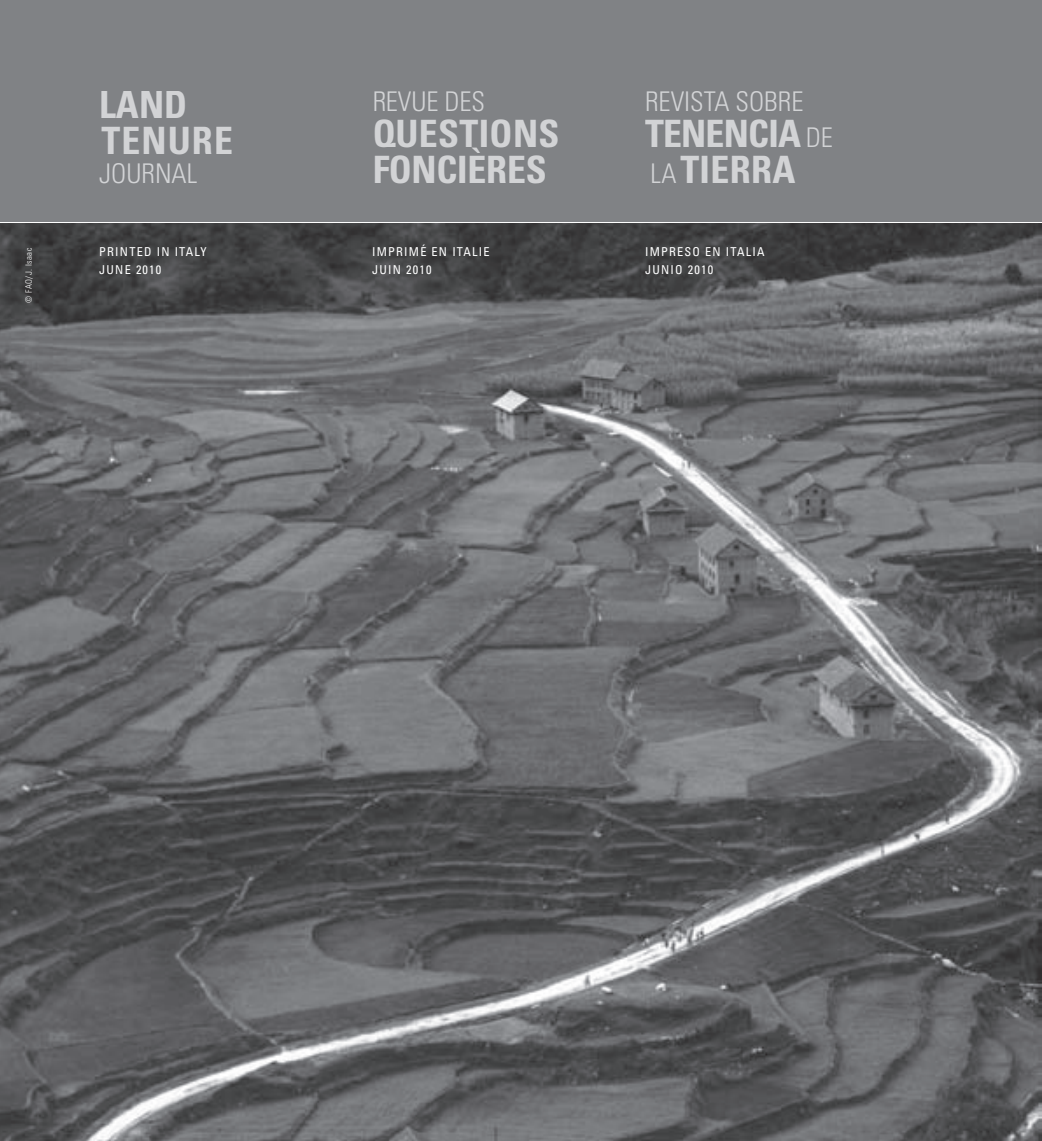
<style>
.page{position:relative;width:1042px;height:1141px;background:#fff}
.page>*{position:absolute;margin:0;border:0;box-sizing:border-box;transform-origin:0 0}
.t1{font:700 condensed 37.62px/36.2px "Univers";letter-spacing:.005em;color:#dcdddf}
.t2{font:700 condensed 37.62px/36.2px "Univers";letter-spacing:-.02em;color:#dcdddf}
.t3{font:700 condensed 37.62px/36.2px "Univers";letter-spacing:.03em;color:#dcdddf}
.t4{font:300 condensed 27.12px "Univers";color:#dcdddf}
.t5{font:condensed 12.25px/17.5px "Univers";letter-spacing:.1em;color:#fff}
.t6{font:300 condensed 8.75px "Univers";color:#fff}
.s1{font-weight:300;font-size:27.12px}
</style>
<div class="page">
<img style="left:0;top:223px;width:1042px;height:918px">
<div style="left:0;top:0;width:1041px;height:221px;background:#808285"></div>
<p class="t6" style="left:23px;top:303px;width:56px;rotate:-90deg">© FAO/J. I SAAC</p>
<h1 class="t3" style="left:99px;top:87px;width:135px">LAND<br>TENURE</h1>
<h2 class="t4" style="left:99px;top:157px;width:100px">JOURNAL</h2>
<p class="t5" style="left:99px;top:243px;width:109px">PRINTED IN ITALY<br>JUNE 2010</p>
<h2 class="t4" style="left:372px;top:85px;width:115px">REVUE DES</h2>
<h1 class="t1" style="left:372px;top:115px;width:189px">QUESTIONS<br>FONCIÈRES</h1>
<h2 class="t4" style="left:645px;top:85px;width:160px">REVISTA SOBRE</h2>
<h1 class="t2" style="left:645px;top:115px;width:189px">TENENCIA <span class="s1">DE<br>LA</span> TIERRA</h1>
<p class="t5" style="left:372px;top:243px;width:119px">I MPRIMÉ EN ITALIE<br>JUIN 2010</p>
<p class="t5" style="left:645px;top:243px;width:121px">I MPRESO EN ITALIA<br>JUNIO 2010</p>
</div>
